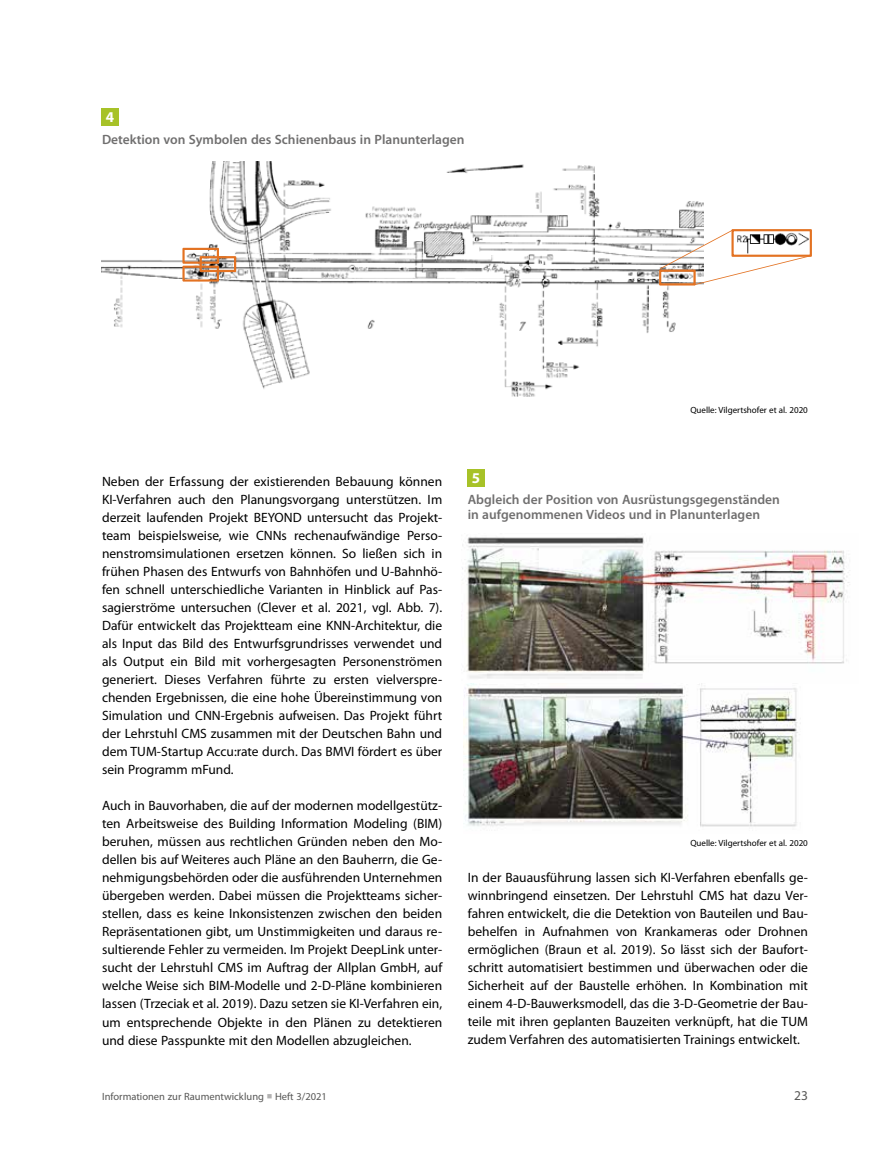
<style>
.page{position:relative;width:893px;height:1170px;background:#fff}
.page>*{position:absolute;margin:0;border:0;box-sizing:border-box;transform-origin:0 0}
.t1{font:700 15px "Myriad Pro";color:#fff}
.t2{font:13.5px/18px "Myriad Pro";color:#000;text-align:justify}
.t3{font:600 13.5px/15px "Myriad Pro";color:#706f6f}
.t4{font:13.5px "Myriad Pro";color:#575756}
.t5{font:10.5px "Myriad Pro";color:#575756}
.t6{font:9px "Myriad Pro";color:#000}
.s1{color:#b3b2b2}
</style>
<div class="page">
<div style="left:102px;top:109px;width:17px;height:17px;background:#a7c228"></div>
<img style="left:101px;top:162px;width:602px;height:235px">
<svg style="left:182px;top:248px;width:54px;height:33px"></svg>
<svg style="left:659px;top:229px;width:153px;height:56px"></svg>
<img style="left:462px;top:537px;width:388px;height:142px">
<img style="left:463px;top:683px;width:338px;height:144px">
<div style="left:468px;top:469px;width:17px;height:17px;background:#a7c228"></div>
<p class="t1" style="left:106px;top:107px;width:10px">4</p>
<p class="t3" style="left:102px;top:131px;width:364px">Detektion von Symbolen des Schienenbaus in Planunterlagen</p>
<p class="t6" style="left:690px;top:404px;width:119px">Quelle: Vilgertshofer et al. 2020</p>
<p class="t2" style="left:102px;top:472px;width:342px">Neben der Erfassung der existierenden Bebauung können KI-Verfahren auch den Planungsvorgang unterstützen. Im derzeit laufenden Projekt BEYOND untersucht das Projekt&shy;team beispielsweise, wie CNNs rechenaufwändige Perso&shy;nenstromsimulationen ersetzen können. So ließen sich in frühen Phasen des Entwurfs von Bahnhöfen und U-Bahnhö&shy;fen schnell unterschiedliche Varianten in Hinblick auf Pas&shy;sagierströme untersuchen (Clever et al. 2021, vgl. Abb. 7).<br>Dafür entwickelt das Projektteam eine KNN-Architektur, die als Input das Bild des Entwurfsgrundrisses verwendet und als Output ein Bild mit vorhergesagten Personenströmen generiert. Dieses Verfahren führte zu ersten vielverspre&shy;chenden Ergebnissen, die eine hohe Übereinstimmung von Simulation und CNN-Ergebnis aufweisen. Das Projekt führt der Lehrstuhl CMS zusammen mit der Deutschen Bahn und dem TUM-Startup Accu:rate durch. Das BMVI fördert es über sein Programm mFund.</p>
<p class="t2" style="left:102px;top:796px;width:342px">Auch in Bauvorhaben, die auf der modernen modellgestütz&shy;ten Arbeitsweise des Building Information Modeling (BIM) beruhen, müssen aus rechtlichen Gründen neben den Mo&shy;dellen bis auf Weiteres auch Pläne an den Bauherrn, die Ge&shy;nehmigungsbehörden oder die ausführenden Unternehmen übergeben werden. Dabei müssen die Projektteams sicher&shy;stellen, dass es keine Inkonsistenzen zwischen den beiden Repräsentationen gibt, um Unstimmigkeiten und daraus re&shy;sultierende Fehler zu vermeiden. Im Projekt DeepLink unter&shy;sucht der Lehrstuhl CMS im Auftrag der Allplan GmbH, auf welche Weise sich BIM-Modelle und 2-D-Pläne kombinieren lassen (Trzeciak et al. 2019). Dazu setzen sie KI-Verfahren ein, um entsprechende Objekte in den Plänen zu detektieren und diese Passpunkte mit den Modellen abzugleichen.</p>
<p class="t1" style="left:472px;top:468px;width:10px">5</p>
<p class="t3" style="left:468px;top:492px;width:314px">Abgleich der Position von Ausrüstungsgegenständen in aufgenommenen Videos und in Planunterlagen</p>
<p class="t6" style="left:690px;top:837px;width:119px">Quelle: Vilgertshofer et al. 2020</p>
<p class="t2" style="left:468px;top:868px;width:342px">In der Bauausführung lassen sich KI-Verfahren ebenfalls ge&shy;winnbringend einsetzen. Der Lehrstuhl CMS hat dazu Ver&shy;fahren entwickelt, die die Detektion von Bauteilen und Bau&shy;behelfen in Aufnahmen von Krankameras oder Drohnen ermöglichen (Braun et al. 2019). So lässt sich der Baufort&shy;schritt automatisiert bestimmen und überwachen oder die Sicherheit auf der Baustelle erhöhen. In Kombination mit einem 4-D-Bauwerksmodell, das die 3-D-Geometrie der Bau&shy;teile mit ihren geplanten Bauzeiten verknüpft, hat die TUM zudem Verfahren des automatisierten Trainings entwickelt.</p>
<p class="t5" style="left:102px;top:1090px;width:226px">Informationen zur Raumentwicklung <span class="s1">■</span> Heft 3/2021</p>
<p class="t4" style="left:794px;top:1087px;width:15px">23</p>
</div>
